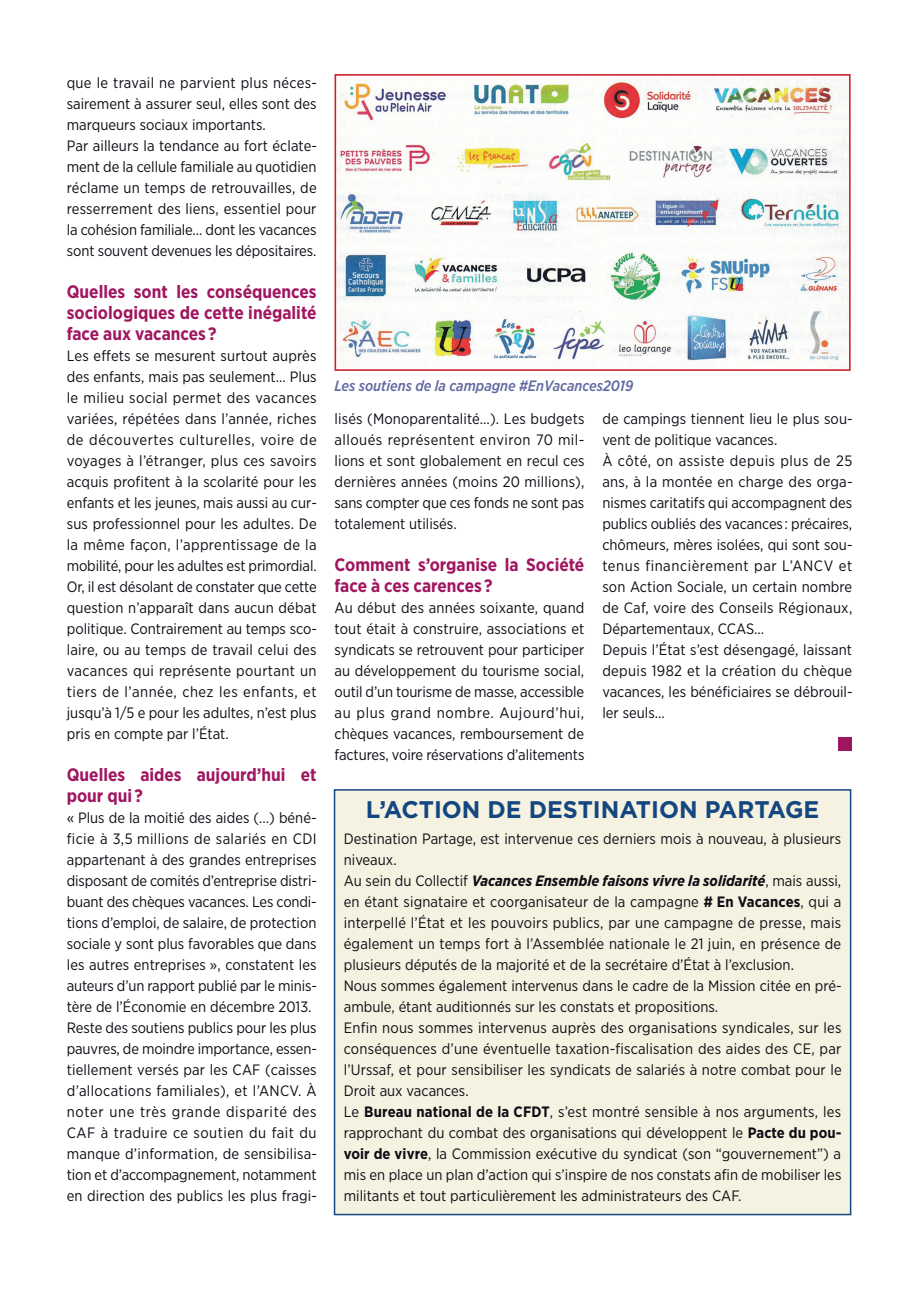
<style>
.page{position:relative;width:919px;height:1289px;background:#fff}
.page>*{position:absolute;margin:0;border:0;box-sizing:border-box;transform-origin:0 0}
.t1{font:700 24px "Gotham";color:#14467f}
.t2{font:700 18px/21px "Gotham Narrow";color:#a01660}
.t3{font:15px/21px "Gotham Narrow";color:#0e0c14}
.t4{font:italic 500 15px "Gotham Narrow";color:#626aa2}
.s1{font-weight:700;font-style:italic}
.s2{font-weight:700}
</style>
<div class="page">
<img style="left:337px;top:77px;width:510px;height:291px">
<div style="left:334px;top:74px;width:516px;height:297px;border:2px solid #cf202d"></div>
<div style="left:838px;top:737px;width:13px;height:13px;background:#a01660"></div>
<div style="left:334px;top:789px;width:516px;height:425px;background:#f6f2e2"></div>
<div style="left:334px;top:789px;width:517px;height:426px;border:2px solid #14467f"></div>
<p class="t3" style="left:67px;top:72px;width:252px">que le travail ne parvient plus néces&shy;sairement à assurer seul, elles sont des marqueurs sociaux importants.<br>Par ailleurs la tendance au fort éclate&shy;ment de la cellule familiale au quotidien réclame un temps de retrouvailles, de resserrement des liens, essentiel pour la cohésion familiale… dont les vacances sont souvent devenues les dépositaires.</p>
<p class="t2" style="left:67px;top:281px;width:251px;text-align:justify">Quelles sont les conséquences sociologiques de cette inégalité face aux vacances ?</p>
<p class="t3" style="left:67px;top:345px;width:252px;text-align:justify">Les effets se mesurent surtout auprès des enfants, mais pas seulement… Plus le milieu social permet des vacances variées, répétées dans l’année, riches de découvertes culturelles, voire de voyages à l’étranger, plus ces savoirs acquis profitent à la scolarité pour les enfants et les jeunes, mais aussi au cur&shy;sus professionnel pour les adultes. De la même façon, l’apprentissage de la mobilité, pour les adultes est primordial.<br>Or, il est désolant de constater que cette question n’apparaît dans aucun débat politique. Contrairement au temps sco&shy;laire, ou au temps de travail celui des vacances qui représente pourtant un tiers de l’année, chez les enfants, et jusqu’à 1/5 e pour les adultes, n’est plus pris en compte par l’État.</p>
<p class="t2" style="left:67px;top:764px;width:251px">Quelles aides aujourd’hui et pour qui ?</p>
<p class="t3" style="left:67px;top:807px;width:252px">« Plus de la moitié des aides (…) béné&shy;ficie à 3,5 millions de salariés en CDI appartenant à des grandes entreprises disposant de comités d’entreprise distri&shy;buant des chèques vacances. Les condi&shy;tions d’emploi, de salaire, de protection sociale y sont plus favorables que dans les autres entreprises », constatent les auteurs d’un rapport publié par le minis&shy;tère de l’Économie en décembre 2013.<br>Reste des soutiens publics pour les plus pauvres, de moindre importance, essen&shy;tiellement versés par les CAF (caisses d’allocations familiales), et l’ANCV. À noter une très grande disparité des CAF à traduire ce soutien du fait du manque d’information, de sensibilisa&shy;tion et d’accompagnement, notamment en direction des publics les plus fragi-</p>
<p class="t4" style="left:334px;top:376px;width:300px">Les soutiens de la campagne #EnVacances2019</p>
<p class="t3" style="left:334px;top:408px;width:251px;text-align:justify">lisés (Monoparentalité…). Les budgets alloués représentent environ 70 mil&shy;lions et sont globalement en recul ces dernières années (moins 20 millions), sans compter que ces fonds ne sont pas totalement utilisés.</p>
<p class="t2" style="left:334px;top:554px;width:251px">Comment s’organise la Société face à ces carences ?</p>
<p class="t3" style="left:334px;top:597px;width:251px;text-align:justify">Au début des années soixante, quand tout était à construire, associations et syndicats se retrouvent pour participer au développement du tourisme social, outil d’un tourisme de masse, accessible au plus grand nombre. Aujourd’hui, chèques vacances, remboursement de factures, voire réservations d’alitements</p>
<p class="t3" style="left:602px;top:408px;width:252px">de campings tiennent lieu le plus sou&shy;vent de politique vacances.<br>À côté, on assiste depuis plus de 25 ans, à la montée en charge des orga&shy;nismes caritatifs qui accompagnent des publics oubliés des vacances: précaires, chômeurs, mères isolées, qui sont sou&shy;tenus financièrement par L’ANCV et son Action Sociale, un certain nombre de Caf, voire des Conseils Régionaux, Départementaux, CCAS…<br>Depuis l’État s’est désengagé, laissant depuis 1982 et la création du chèque vacances, les bénéficiaires se débrouil&shy;ler seuls…</p>
<h1 class="t1" style="left:366px;top:794px;width:455px">L’ACTION DE DESTINATION PARTAGE</h1>
<p class="t3" style="left:344px;top:828px;width:499px">Destination Partage, est intervenue ces derniers mois à nouveau, à plusieurs niveaux.<br>Au sein du Collectif <span class="s1">Vacances Ensemble faisons vivre la solidarité</span>, mais aussi, en étant signataire et coorganisateur de la campagne <span class="s2"># En Vacances</span>, qui a interpellé l’État et les pouvoirs publics, par une campagne de presse, mais également un temps fort à l’Assemblée nationale le 21 juin, en présence de plusieurs députés de la majorité et de la secrétaire d’État à l’exclusion.<br>Nous sommes également intervenus dans le cadre de la Mission citée en pré&shy;ambule, étant auditionnés sur les constats et propositions.<br>Enfin nous sommes intervenus auprès des organisations syndicales, sur les conséquences d’une éventuelle taxation-fiscalisation des aides des CE, par l’Urssaf, et pour sensibiliser les syndicats de salariés à notre combat pour le Droit aux vacances.<br>Le <span class="s2">Bureau national de la CFDT</span>, s’est montré sensible à nos arguments, les rapprochant du combat des organisations qui développent le <span class="s2">Pacte du pou&shy;voir de vivre</span>, la Commission exécutive du syndicat (son “gouvernement”) a mis en place un plan d’action qui s’inspire de nos constats afin de mobiliser les militants et tout particulièrement les administrateurs des CAF.</p>
</div>
